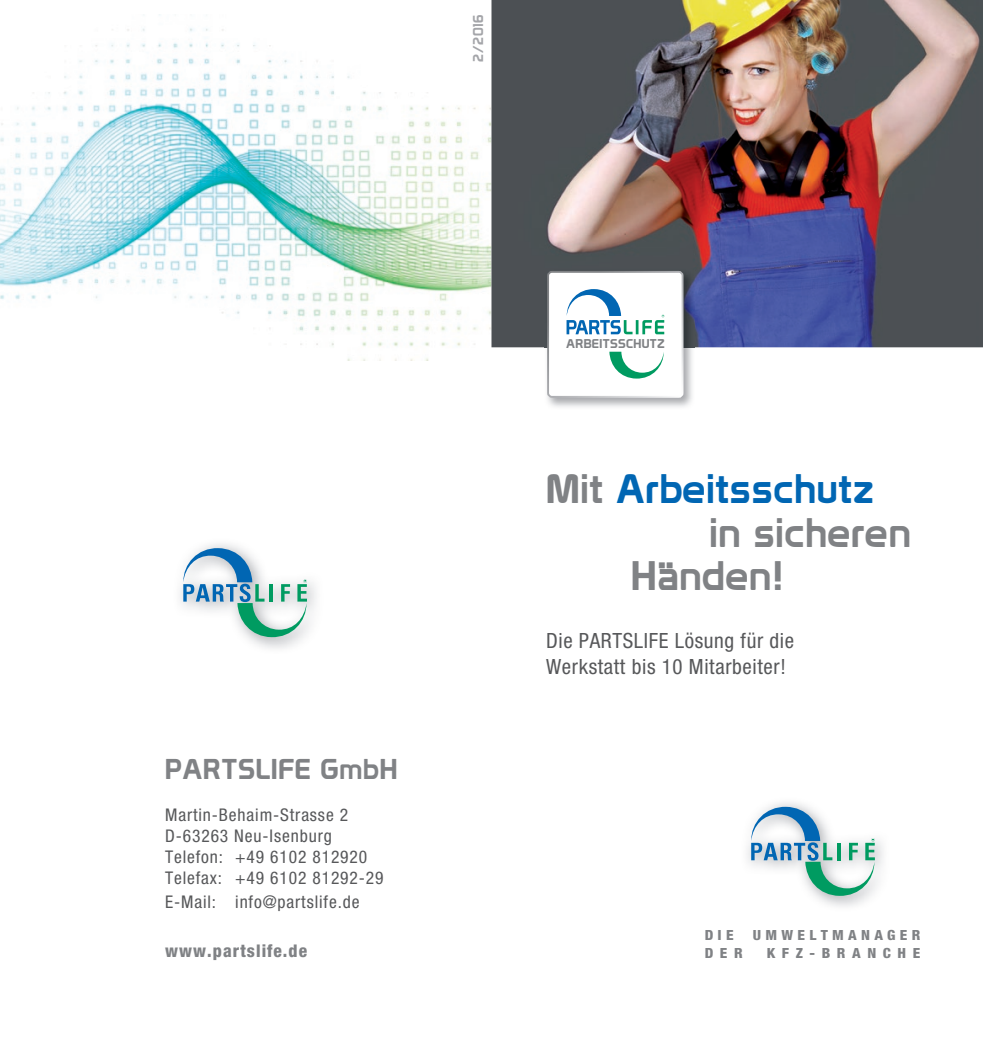
<style>
.page{position:relative;width:983px;height:1042px;background:#fff}
.page>*{position:absolute;margin:0;border:0;box-sizing:border-box;transform-origin:0 0}
.t1{font:40.25px "Prototype";letter-spacing:.02em;color:#808285}
.t2{font:40.25px "Prototype";letter-spacing:.02em;color:#0166b3}
.t3{font:28px "Prototype";letter-spacing:.03em;color:#808285}
.t4{font:condensed 21px/26.2px "Helvetica Neue";letter-spacing:.03em;color:#57585a}
.t5{font:condensed 17.5px/21px "Helvetica Neue";letter-spacing:.05em;color:#57585a}
.t6{font:800 condensed 17.5px "Helvetica Neue";letter-spacing:.06em;color:#808285}
.t7{font:800 condensed 14px "Helvetica Neue";letter-spacing:.285em;color:#808285;scale:1.07 1}
.t8{font:800 condensed 14px "Helvetica Neue";letter-spacing:.435em;color:#808285;scale:1.07 1}
.t9{font:14px "Prototype";color:#a4a5a9}
.t10{font:12.42px "Prototype";letter-spacing:.025em;color:#808285}
.s1{color:#808285}
</style>
<div class="page">
<img style="left:0;top:14px;width:491px;height:347px">
<img style="left:747px;top:802px;width:136px;height:105px">
<svg style="left:751px;top:806px;width:123px;height:90px"></svg>
<img style="left:491px;top:0;width:491px;height:347px">
<img style="left:544px;top:269px;width:150px;height:138px">
<div style="left:548px;top:272px;width:134px;height:125px;background:#fff;border-radius:4px"></div>
<div style="left:547px;top:271px;width:136px;height:127px;border:2px solid #fff;border-radius:4px"></div>
<hr style="left:635px;top:320px;width:3px;height:14px;background:#009b61">
<svg style="left:642px;top:315px;width:22px;height:19px"></svg>
<svg style="left:566px;top:289px;width:66px;height:45px"></svg>
<svg style="left:609px;top:352px;width:54px;height:27px"></svg>
<svg style="left:183px;top:548px;width:124px;height:89px"></svg>
<p class="t9" style="left:469px;top:62px;width:49px;rotate:-90deg">2/2016</p>
<h2 class="t3" style="left:165px;top:752px;width:234px">PARTSLIFE GmbH</h2>
<p class="t5" style="left:165px;top:804px;width:220px">Martin-Behaim-Strasse 2<br>D-63263 Neu-Isenburg<br>Telefon: +49 6102 812920<br>Telefax: +49 6102 81292-29</p>
<p class="t5" style="left:165px;top:891px;width:196px">E-Mail: info@partslife.de</p>
<p class="t6" style="left:165px;top:940px;width:143px">www.partslife.de</p>
<p class="t10" style="left:566px;top:336px;width:100px">ARBEITSSCHUTZ</p>
<h1 class="t2" style="left:546px;top:464px;width:329px"><span class="s1">Mit</span> Arbeitsschutz</h1>
<h1 class="t1" style="left:709px;top:508px;width:203px">in sicheren</h1>
<h1 class="t1" style="left:631px;top:552px;width:153px">Händen!</h1>
<p class="t4" style="left:546px;top:627px;width:249px">Die PARTSLIFE Lösung für die<br>Werkstatt bis 10 Mitarbeiter!</p>
<p class="t7" style="left:704px;top:926px;width:29px">DIE</p>
<p class="t7" style="left:752px;top:926px;width:158px">UMWELTMANAGER</p>
<p class="t7" style="left:704px;top:944px;width:37px">DER</p>
<p class="t8" style="left:766px;top:944px;width:145px">KFZ-BRANCHE</p>
</div>
